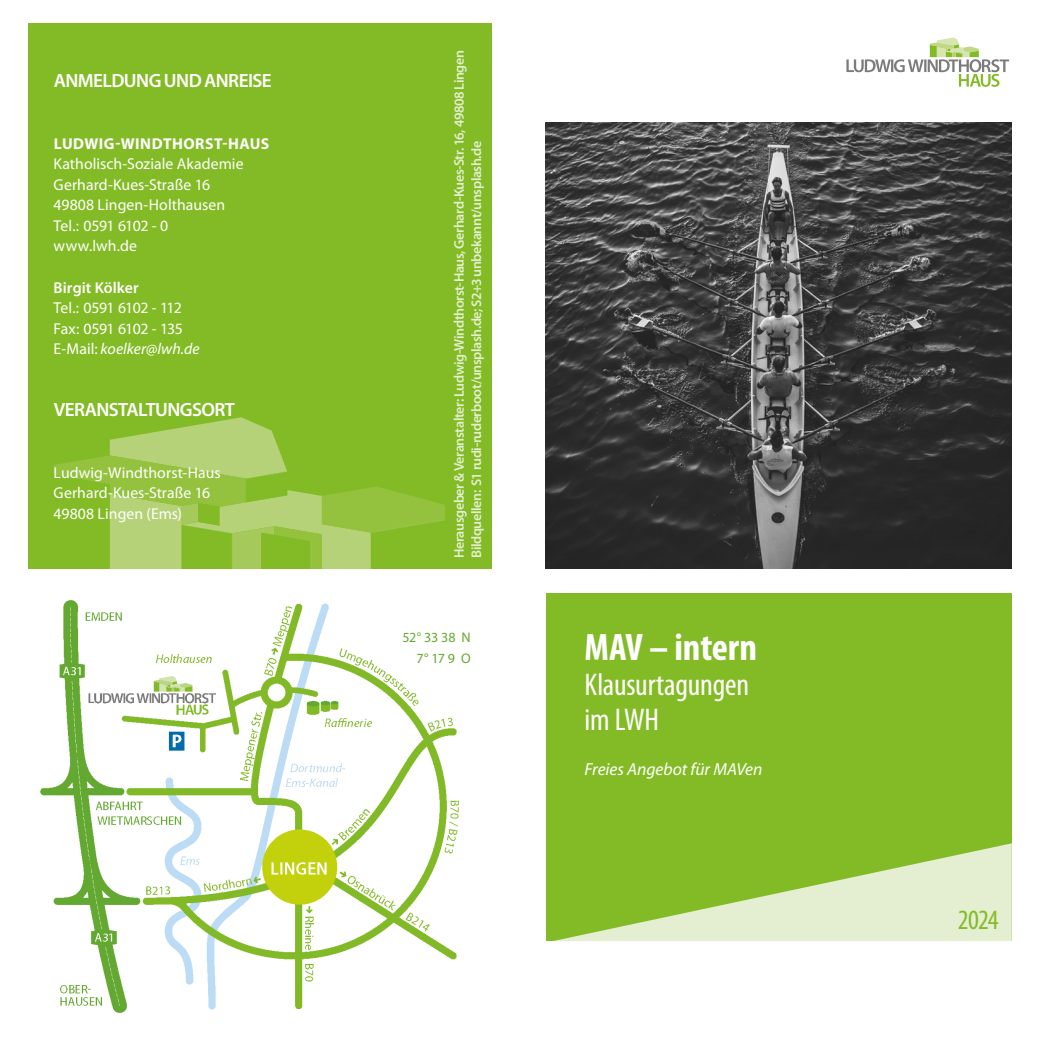
<style>
.page{position:relative;width:1042px;height:1042px;background:#fff}
.page>*{position:absolute;margin:0;border:0;box-sizing:border-box;transform-origin:0 0}
.t1{font:700 condensed 38.5px "Myriad Pro";color:#fff}
.t2{font:condensed 31.5px/35px "Myriad Pro";letter-spacing:-.005em;color:#fff}
.t3{font:condensed 28px "Myriad Pro";color:#83bb26}
.t4{font:600 19.25px "Myriad Pro";letter-spacing:-.03em;color:#fff}
.t5{font:italic 17.5px "Myriad Pro";color:#fff}
.t6{font:15.75px/20.7px "Myriad Pro";color:#fff}
.t7{font:15.75px/20.7px "Myriad Pro";letter-spacing:-.035em;color:#fff}
.t8{font:700 15.75px "Myriad Pro";letter-spacing:.025em;color:#fff}
.t9{font:600 15.75px "Myriad Pro";letter-spacing:.005em;color:#fff}
.t10{font:600 14px/17.5px "Myriad Pro";letter-spacing:-.03em;color:#e4eed0}
.t11{font:14px/20.7px "Myriad Pro";letter-spacing:-.015em;color:#65a930;text-align:right}
.s1{font-style:italic}
</style>
<div class="page">
<div style="left:28px;top:23px;width:463px;height:546px;background:#83bb26"></div>
<svg style="left:54px;top:417px;width:391px;height:152px"></svg>
<div style="left:546px;top:594px;width:465px;height:347px;background:#83bb26"></div>
<svg style="left:554px;top:843px;width:457px;height:98px"></svg>
<svg style="left:846px;top:37px;width:163px;height:50px"></svg>
<img style="left:40px;top:600px;width:420px;height:413px">
<img style="left:546px;top:122px;width:465px;height:447px">
<p class="t4" style="left:54px;top:68px;width:219px">ANMELDUNG UND ANREISE</p>
<p class="t8" style="left:54px;top:133px;width:217px">LUDWIG-WINDTHORST-HAUS</p>
<p class="t6" style="left:54px;top:153px;width:191px">Katholisch-Soziale Akademie<br>Gerhard-Kues-Straße 16<br>49808 Lingen-Holthausen<br>Tel.: 0591 6102 - 0 www.lwh.de</p>
<p class="t9" style="left:54px;top:277px;width:86px">Birgit Kölker</p>
<p class="t7" style="left:54px;top:297px;width:147px">Tel.: 0591 6102 - 112<br>Fax: 0591 6102 - 135<br>E-Mail: <span class="s1">koelker@lwh.de</span></p>
<p class="t4" style="left:54px;top:397px;width:183px">VERANSTALTUNGSORT</p>
<p class="t6" style="left:54px;top:462px;width:168px">Ludwig-Windthorst-Haus<br>Gerhard-Kues-Straße 16<br>49808 Lingen (Ems)</p>
<p class="t10" style="left:450px;top:558px;width:509px;rotate:-90deg">Herausgeber &amp; Veranstalter: Ludwig-Windthorst-Haus, Gerhard-Kues-Str. 16, 49808 Lingen<br>Bildquellen: S1 rudi-ruderboot/unsplash.de; S2+3 unbekannt/unsplash.de</p>
<p class="t11" style="left:402px;top:627px;width:70px">52° 33 38 N<br>7° 17 9 O</p>
<h1 class="t1" style="left:584px;top:623px;width:174px">MAV – intern</h1>
<h2 class="t2" style="left:584px;top:666px;width:166px">Klausurtagungen im LWH</h2>
<p class="t5" style="left:584px;top:759px;width:179px">Freies Angebot für MAVen</p>
<h3 class="t3" style="left:957px;top:902px;width:42px">2024</h3>
</div>
